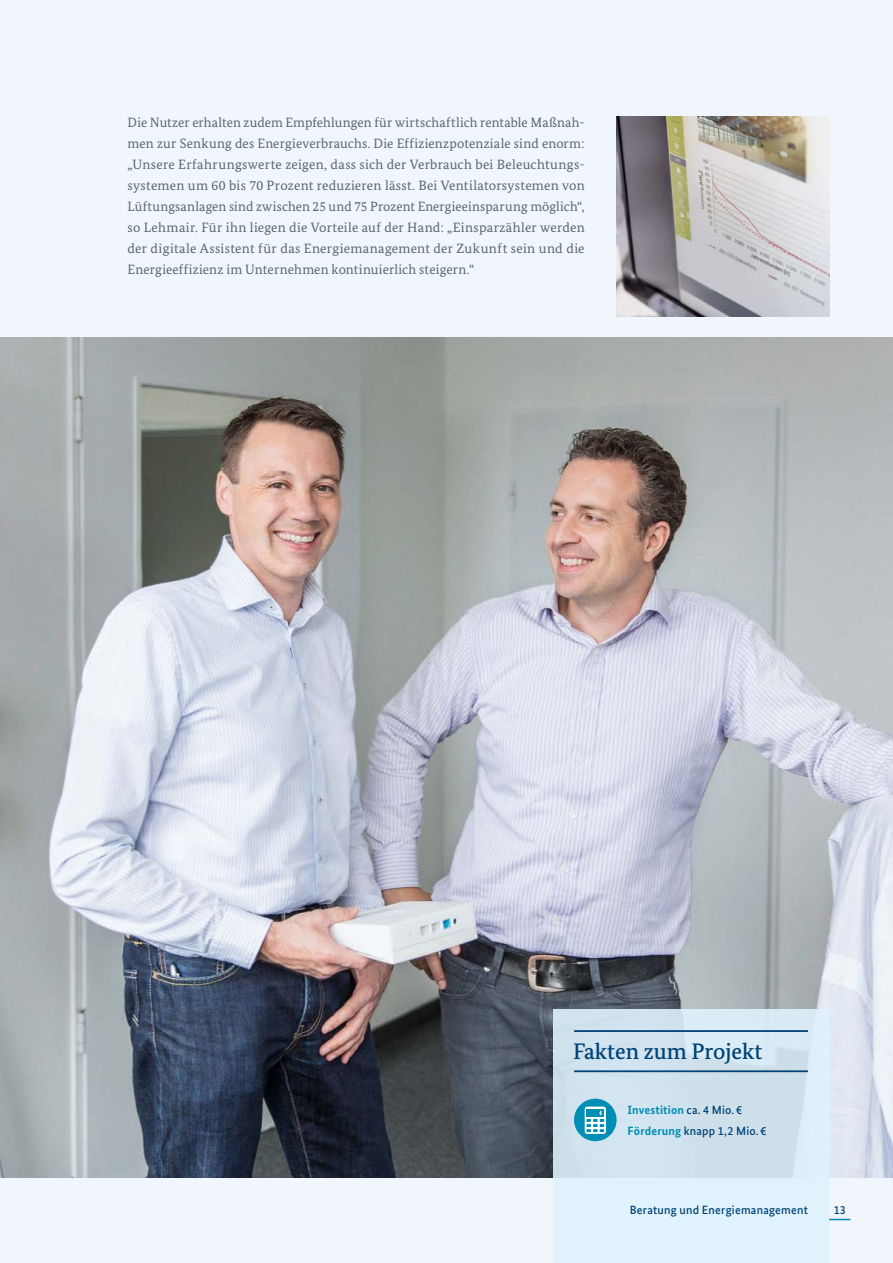
<style>
.page{position:relative;width:893px;height:1263px;background:#f0f6fc}
.page>*{position:absolute;margin:0;border:0;box-sizing:border-box;transform-origin:0 0}
.t1{font:500 22.5px "Bundes Serif";color:#004377}
.t2{font:13.5px/21px "Bundes Serif";letter-spacing:.01em;color:#57666d;text-align:justify}
.t3{font:500 12px "Bundes Sans";letter-spacing:.02em;color:#004377}
.t4{font:700 12px "Bundes Sans";letter-spacing:.015em;color:#008db4}
.s1{font-weight:500;color:#004377}
.s2{font-weight:700;color:#008db4}
</style>
<div class="page">
<img style="left:0;top:337px;width:893px;height:840px">
<div style="left:553px;top:1009px;width:276px;height:254px;background:#d4e6f1"></div>
<hr style="left:574px;top:1070px;width:234px;height:2px;background:#004377">
<hr style="left:574px;top:1030px;width:234px;height:2px;background:#004377">
<img style="left:617px;top:117px;width:212px;height:199px">
<div style="left:574px;top:1099px;width:43px;height:42px;background:#008db4;border-radius:50%"></div>
<svg style="left:585px;top:1106px;width:21px;height:28px"></svg>
<svg style="left:586px;top:1109px;width:18px;height:2px"></svg>
<svg style="left:586px;top:1111px;width:18px;height:21px"></svg>
<svg style="left:829px;top:1219px;width:21px;height:1px"></svg>
<p class="t2" style="left:128px;top:112px;width:459px">Die Nutzer erhalten zudem Empfehlungen für wirtschaftlich rentable Maßnah&shy;men zur Senkung des Energieverbrauchs. Die Effizienzpotenziale sind enorm: „Unsere Erfahrungswerte zeigen, dass sich der Verbrauch bei Beleuchtungs&shy;systemen um 60 bis 70 Prozent reduzieren lässt. Bei Ventilatorsystemen von Lüftungsanlagen sind zwischen 25 und 75 Prozent Energieeinsparung möglich“, so Lehmair. Für ihn liegen die Vorteile auf der Hand: „Einsparzähler werden der digitale Assistent für das Energiemanagement der Zukunft sein und die Energieeffizienz im Unternehmen kontinuierlich steigern.“</p>
<h3 class="t1" style="left:573px;top:1037px;width:191px">Fakten zum Projekt</h3>
<p class="t4" style="left:627px;top:1103px;width:116px">Investition <span class="s1">ca. 4 Mio.€</span></p>
<p class="t3" style="left:627px;top:1124px;width:140px"><span class="s2">Förderung</span> knapp 1,2 Mio.€</p>
<p class="t3" style="left:630px;top:1202px;width:180px">Beratung und Energiemanagement</p>
<p class="t3" style="left:834px;top:1202px;width:13px">13</p>
</div>
